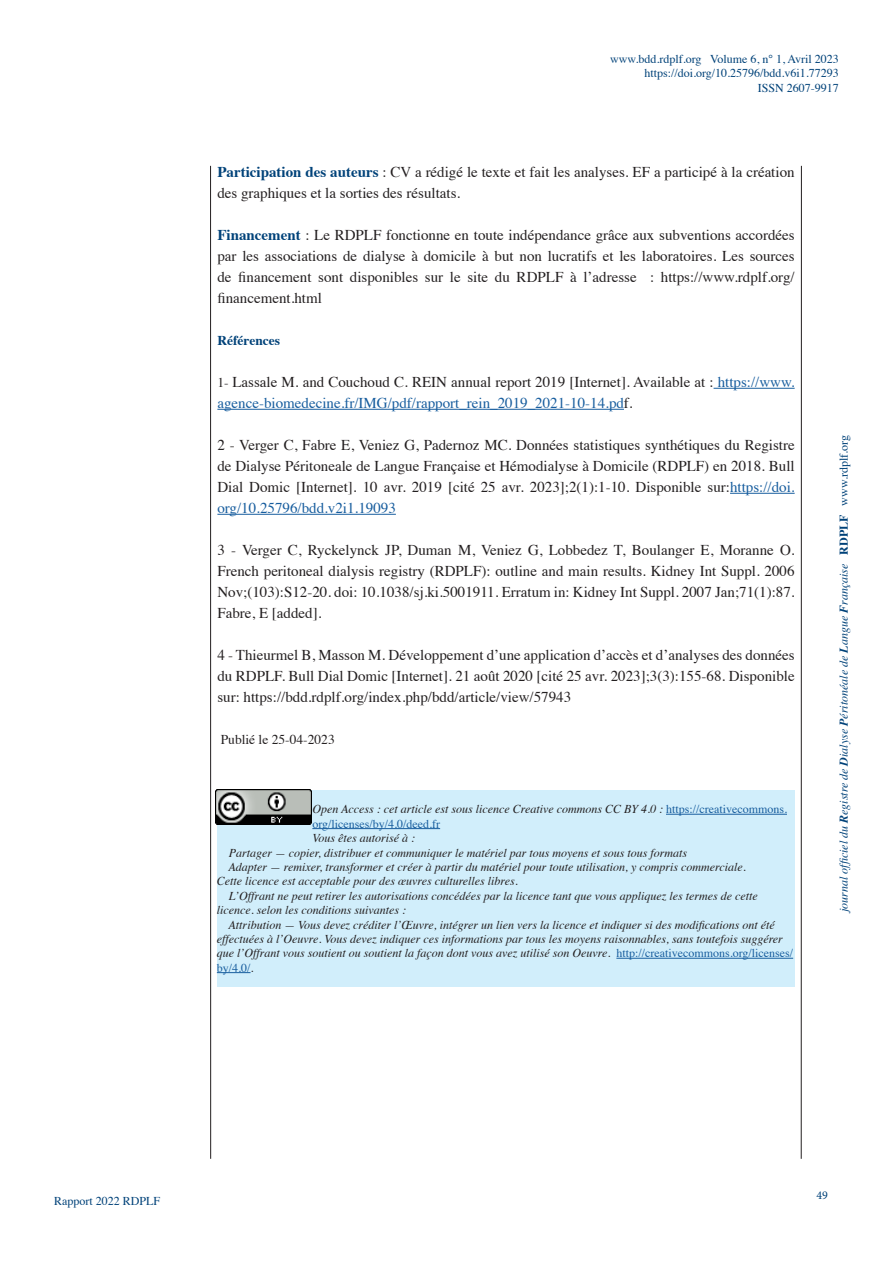
<style>
.page{position:relative;width:893px;height:1263px;background:#fff}
.page>*{position:absolute;margin:0;border:0;box-sizing:border-box;transform-origin:0 0}
.Body_Text{font:15px/21px "Times";color:#231f20;text-align:justify}
.Body_Text-2{font:15px/21px "Times";color:#175d9e}
.t1{font:13.5px "Times";color:#231f20}
.Body_Text-3{font:700 13.5px "Times";color:#004279}
.t2{font:italic 12px/14.4px "Times";color:#231f20}
.t3{font:12px "Times";color:#004279}
.t4{font:italic 12px "Times";color:#004279}
.t5{font:12px "Minion Pro";color:#004279}
.s1{font-weight:700;color:#004279}
.s2{font-size:13.5px;color:#231f20}
.s3{color:#231f20}
.s4{color:#175d9e}
.s5{font-style:normal;color:#175d9e}
.s6{font-weight:700}
.s7{font-weight:700;font-style:normal}
.s8{font-style:normal}
</style>
<div class="page">
<hr style="left:714px;top:388px;width:81px;height:1px;background:#175d9e">
<hr style="left:217px;top:409px;width:407px;height:1px;background:#175d9e">
<hr style="left:730px;top:493px;width:65px;height:1px;background:#175d9e">
<hr style="left:217px;top:514px;width:179px;height:1px;background:#175d9e">
<hr style="left:210px;top:166px;width:1px;height:993px;background:#231f20">
<hr style="left:801px;top:166px;width:1px;height:993px;background:#231f20">
<div style="left:217px;top:790px;width:578px;height:196px;background:#d1eefb"></div>
<hr style="left:666px;top:814px;width:121px;height:1px;background:#175d9e">
<hr style="left:312px;top:828px;width:128px;height:1px;background:#175d9e">
<hr style="left:616px;top:958px;width:177px;height:1px;background:#175d9e">
<hr style="left:217px;top:972px;width:34px;height:1px;background:#175d9e">
<img style="left:215px;top:790px;width:97px;height:35px">
<p class="t3" style="left:610px;top:48px;width:230px">www.bdd.rdplf.org Volume 6, n° 1, Avril 2023</p>
<p class="t3" style="left:644px;top:62px;width:196px">https://doi.org/10.25796/bdd.v6i1.77293</p>
<p class="t3" style="left:758px;top:77px;width:82px">ISSN 2607-9917</p>
<p class="Body_Text" style="left:217px;top:160px;width:579px"><span class="s1">Participation des auteurs</span> : CV a rédigé le texte et fait les analyses. EF a participé à la création des graphiques et la sorties des résultats.</p>
<p class="Body_Text" style="left:217px;top:223px;width:579px"><span class="s1">Financement</span> : Le RDPLF fonctionne en toute indépendance grâce aux subventions accordées par les associations de dialyse à domicile à but non lucratifs et les laboratoires. Les sources de financement sont disponibles sur le site du RDPLF à l’adresse : https://www.rdplf.org/ financement.html</p>
<p class="Body_Text-3" style="left:217px;top:328px;width:64px">Références</p>
<p class="Body_Text-2" style="left:217px;top:370px;width:579px"><span class="s2">1-</span> <span class="s3">Lassale M. and Couchoud C. REIN annual report 2019 [Internet]. Available at :</span> https://www. agence-biomedecine.fr/IMG/pdf/rapport_rein_2019_2021-10-14.pd<span class="s3">f.</span></p>
<p class="Body_Text" style="left:217px;top:433px;width:579px">2 - Verger C, Fabre E, Veniez G, Padernoz MC. Données statistiques synthétiques du Registre de Dialyse Péritoneale de Langue Française et Hémodialyse à Domicile (RDPLF) en 2018. Bull Dial Domic [Internet]. 10 avr. 2019 [cité 25 avr. 2023];2(1):1-10. Disponible sur:<span class="s4">https://doi. org/10.25796/bdd.v2i1.19093</span></p>
<p class="Body_Text" style="left:217px;top:538px;width:579px">3 - Verger C, Ryckelynck JP, Duman M, Veniez G, Lobbedez T, Boulanger E, Moranne O.<br>French peritoneal dialysis registry (RDPLF): outline and main results. Kidney Int Suppl. 2006<br>Nov;(103):S12-20. doi: 10.1038/sj.ki.5001911. Erratum in: Kidney Int Suppl. 2007 Jan;71(1):87.<br>Fabre, E [added].</p>
<p class="Body_Text" style="left:217px;top:643px;width:579px">4 - Thieurmel B, Masson M. Développement d’une application d’accès et d’analyses des données du RDPLF. Bull Dial Domic [Internet]. 21 août 2020 [cité 25 avr. 2023];3(3):155-68. Disponible sur: https://bdd.rdplf.org/index.php/bdd/article/view/57943</p>
<p class="t1" style="left:221px;top:727px;width:115px">Publié le 25-04-2023</p>
<p class="t2" style="left:312px;top:801px;width:476px">Open Access : cet article est sous licence Creative commons CC BY 4.0 : <span class="s5">https://creativecommons. org/licenses/by/4.0/deed.fr</span></p>
<p class="t2" style="left:312px;top:830px;width:104px">Vous êtes autorisé à :</p>
<p class="t2" style="left:229px;top:844px;width:460px">Partager — copier, distribuer et communiquer le matériel par tous moyens et sous tous formats</p>
<p class="t2" style="left:229px;top:859px;width:519px">Adapter — remixer, transformer et créer à partir du matériel pour toute utilisation, y compris commerciale.</p>
<p class="t2" style="left:217px;top:873px;width:302px">Cette licence est acceptable pour des œuvres culturelles libres.</p>
<p class="t2" style="left:217px;top:888px;width:542px;text-indent:12px">L’Offrant ne peut retirer les autorisations concédées par la licence tant que vous appliquez les termes de cette licence. selon les conditions suivantes :</p>
<p class="t2" style="left:217px;top:916px;width:578px;text-indent:12px">Attribution — Vous devez créditer l’Œuvre, intégrer un lien vers la licence et indiquer si des modifications ont été effectuées à l’Oeuvre. Vous devez indiquer ces informations par tous les moyens raisonnables, sans toutefois suggérer que l’Offrant vous soutient ou soutient la façon dont vous avez utilisé son Oeuvre. <span class="s5">http://creativecommons.org/licenses/ by/4.0/</span>.</p>
<p class="t4" style="left:833px;top:912px;width:478px;rotate:-90deg">journal officiel du <span class="s6">R</span>egistre de <span class="s6">D</span>ialyse <span class="s6">P</span>éritonéale de <span class="s6">L</span>angue <span class="s6">F</span>rançaise <span class="s7">RDPLF</span> <span class="s8">www.rdplf.org</span></p>
<p class="t3" style="left:54px;top:1189px;width:108px">Rapport 2022 RDPLF</p>
<p class="t5" style="left:816px;top:1187px;width:13px">49</p>
</div>
